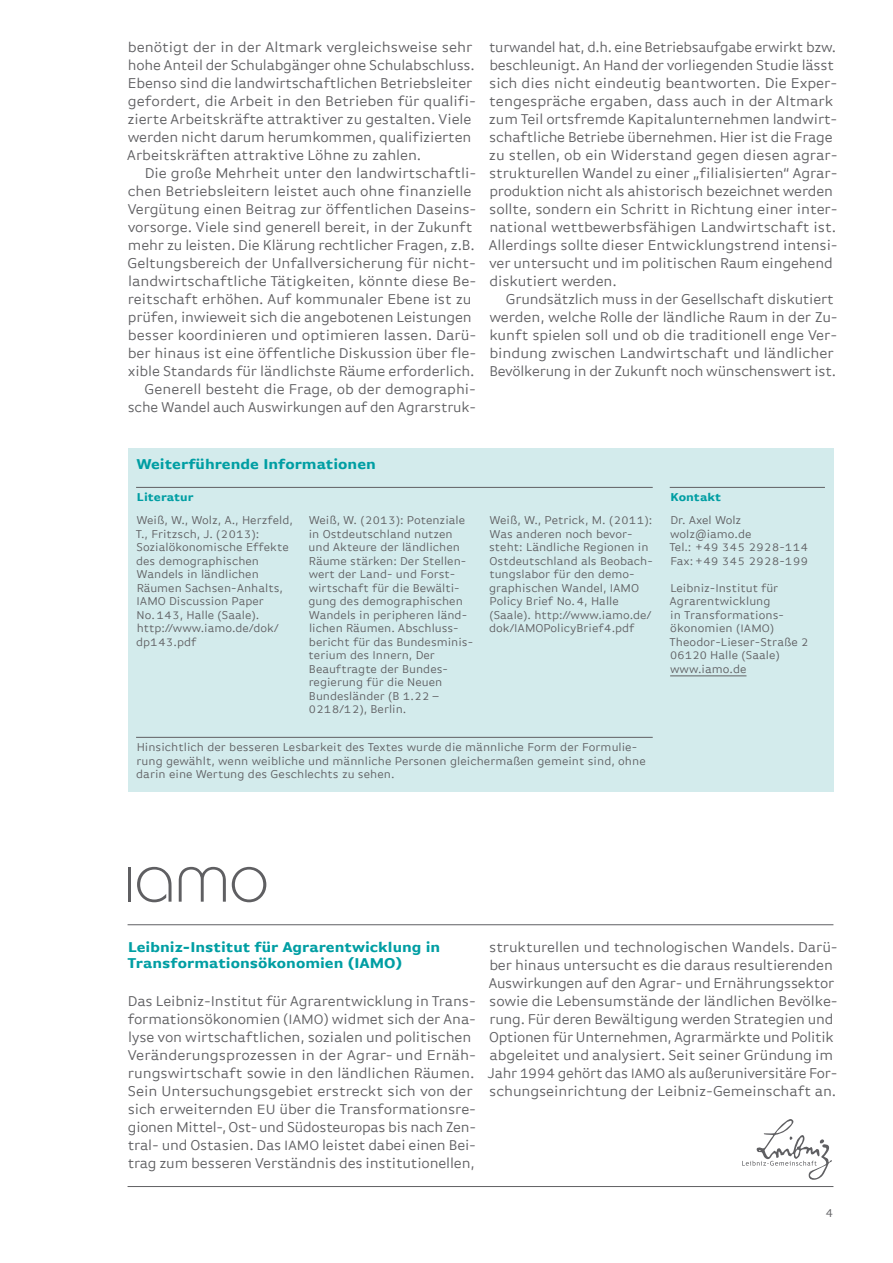
<style>
.page{position:relative;width:893px;height:1263px;background:#fff}
.page>*{position:absolute;margin:0;border:0;box-sizing:border-box;transform-origin:0 0}
.t1{font:15px/18px "Basic Gothic Offc";letter-spacing:-.01em;color:#5f5f62}
.t2{font:15px/18px "Basic Gothic Offc";letter-spacing:-.01em;color:#5f5f62;scale:.96 1}
.t3{font:700 15px/15.8px "Basic Gothic Offc";color:#009ea3}
.t4{font:12px/13.5px "Basic Gothic Offc";color:#5f5f62}
.t5{font:700 12px "Basic Gothic Offc";color:#009ea3}
.t6{font:11.4px/13.5px "Basic Gothic Offc";color:#5f5f62;scale:1.05 1}
.s1{font-size:11.4px}
.s2{font-size:12px}
.s3{font-size:14.7px}
.s4{font-size:14.4px}
.s5{font-size:14.25px}
</style>
<div class="page">
<div style="left:128px;top:448px;width:705px;height:343px;background:#d3ebec"></div>
<hr style="left:136px;top:737px;width:517px;height:1px;background:#5f5f62">
<hr style="left:128px;top:924px;width:705px;height:1px;background:#5f5f62">
<hr style="left:128px;top:1186px;width:705px;height:1px;background:#5f5f62">
<hr style="left:670px;top:675px;width:76px;height:1px;background:#5f5f62">
<hr style="left:136px;top:487px;width:517px;height:1px;background:#5f5f62">
<hr style="left:670px;top:487px;width:155px;height:1px;background:#5f5f62">
<svg style="left:179px;top:867px;width:87px;height:35px"></svg>
<svg style="left:137px;top:867px;width:35px;height:35px"></svg>
<hr style="left:128px;top:867px;width:3px;height:35px;background:#5f5f62">
<svg style="left:742px;top:1119px;width:90px;height:61px"></svg>
<p class="t1" style="left:127px;top:38px;width:351px">benötigt der in der Altmark vergleichsweise sehr hohe Anteil der Schulabgänger ohne Schulabschluss.<br>Ebenso sind die landwirtschaftlichen Betriebsleiter gefordert, die Arbeit in den Betrieben für qualifi&shy;zierte Arbeitskräfte attraktiver zu gestalten. Viele werden nicht darum herumkommen, qualifizierten Arbeitskräften attraktive Löhne zu zahlen.</p>
<p class="t1" style="left:145px;top:164px;width:333px">Die große Mehrheit unter den landwirtschaftli-</p>
<p class="t1" style="left:128px;top:182px;width:345px">chen Betriebsleitern leistet auch ohne finanzielle</p>
<p class="t1" style="left:127px;top:200px;width:350px">Vergütung einen Beitrag zur öffentlichen Daseins-</p>
<p class="t1" style="left:128px;top:218px;width:346px">vorsorge. Viele sind generell bereit, in der Zukunft</p>
<p class="t1" style="left:128px;top:236px;width:348px">mehr zu leisten. Die Klärung rechtlicher Fragen, z.B.</p>
<p class="t1" style="left:128px;top:254px;width:350px">Geltungsbereich der Unfallversicherung für nicht-</p>
<p class="t1" style="left:128px;top:272px;width:350px">landwirtschaftliche Tätigkeiten, könnte diese Be-</p>
<p class="t1" style="left:128px;top:290px;width:345px">reitschaft erhöhen. Auf kommunaler Ebene ist zu</p>
<p class="t1" style="left:128px;top:308px;width:345px">prüfen, inwieweit sich die angebotenen Leistungen</p>
<p class="t1" style="left:128px;top:326px;width:350px">besser koordinieren und optimieren lassen. Darü-</p>
<p class="t1" style="left:128px;top:344px;width:350px">ber hinaus ist eine öffentliche Diskussion über fle-</p>
<p class="t1" style="left:128px;top:362px;width:348px">xible Standards für ländlichste Räume erforderlich.</p>
<p class="t1" style="left:145px;top:380px;width:333px">Generell besteht die Frage, ob der demographi-</p>
<p class="t1" style="left:128px;top:398px;width:350px">sche Wandel auch Auswirkungen auf den Agrarstruk-</p>
<p class="t2" style="left:488px;top:38px;width:366px">turwandel hat, d.h. eine Betriebsaufgabe erwirkt bzw. beschleunigt. An Hand der vorliegenden Studie lässt sich dies nicht eindeutig beantworten. Die Exper&shy;tengespräche ergaben, dass auch in der Altmark zum Teil ortsfremde Kapitalunternehmen landwirt&shy;schaftliche Betriebe übernehmen. Hier ist die Frage zu stellen, ob ein Widerstand gegen diesen agrar&shy;strukturellen Wandel zu einer „filialisierten“ Agrar&shy;produktion nicht als ahistorisch bezeichnet werden sollte, sondern ein Schritt in Richtung einer inter&shy;national wettbewerbsfähigen Landwirtschaft ist.<br>Allerdings sollte dieser Entwicklungstrend intensi&shy;ver untersucht und im politischen Raum eingehend diskutiert werden.</p>
<p class="t1" style="left:489px;top:290px;width:350px;text-indent:17px">Grundsätzlich muss in der Gesellschaft diskutiert werden, welche Rolle der ländliche Raum in der Zu&shy;kunft spielen soll und ob die traditionell enge Ver&shy;bindung zwischen Landwirtschaft und ländlicher Bevölkerung in der Zukunft noch wünschenswert ist.</p>
<p class="t3" style="left:136px;top:456px;width:241px">Weiterführende Informationen</p>
<p class="t5" style="left:137px;top:491px;width:58px">Literatur</p>
<p class="t5" style="left:670px;top:491px;width:52px">Kontakt</p>
<p class="t4" style="left:136px;top:514px;width:159px">Weiß, W., Wolz, A., Herzfeld,<br>T., Fritzsch, J. (<span class="s1">2013</span>):<br>Sozialökonomische Effekte des demographischen<br>Wandels in ländlichen<br>Räumen Sachsen-Anhalts,<br>IAMO Discussion Paper<br>No.<span class="s1">143</span>, Halle (Saale). http://www.iamo.de/dok/ dp<span class="s1">143</span>.pdf</p>
<p class="t4" style="left:308px;top:514px;width:166px">Weiß, W. (<span class="s1">2013</span>): Potenziale in Ostdeutschland nutzen und Akteure der ländlichen<br>Räume stärken: Der Stellen&shy;wert der Land- und Forst&shy;wirtschaft für die Bewälti&shy;gung des demographischen<br>Wandels in peripheren länd&shy;lichen Räumen. Abschluss&shy;bericht für das Bundesminis&shy;terium des Innern, Der<br>Beauftragte der Bundes&shy;regierung für die Neuen<br>Bundesländer (B <span class="s1">1</span>.<span class="s1">22</span>–<br><span class="s1">0218</span>/<span class="s1">12</span>), Berlin.</p>
<p class="t4" style="left:489px;top:514px;width:165px">Weiß, W., Petrick, M. (<span class="s1">2011</span>):<br>Was anderen noch bevor&shy;steht: Ländliche Regionen in<br>Ostdeutschland als Beobach&shy;tungslabor für den demo&shy;graphischen Wandel, IAMO<br>Policy Brief No.<span class="s1">4</span>, Halle (Saale). http://www.iamo.de/ dok/IAMOPolicyBrief<span class="s1">4</span>.pdf</p>
<p class="t4" style="left:670px;top:514px;width:83px">Dr. Axel Wolz wolz@iamo.de</p>
<p class="t6" style="left:669px;top:541px;width:134px"><span class="s2">Tel.: +</span>49 345 2928<span class="s2">-</span>114<br><span class="s2">Fax:+</span>49 345 2928<span class="s2">-</span>199</p>
<p class="t4" style="left:669px;top:581px;width:140px">Leibniz-Institut für<br>Agrarentwicklung<br>in Transformations&shy;ökonomien (<span class="s1">IAMO</span>)<br>Theodor-Lieser-Straße <span class="s1">2<br>06120</span> Halle (Saale) www.iamo.de</p>
<p class="t4" style="left:136px;top:741px;width:511px">Hinsichtlich der besseren Lesbarkeit des Textes wurde die männliche Form der Formulie&shy;rung gewählt, wenn weibliche und männliche Personen gleichermaßen gemeint sind, ohne darin eine Wertung des Geschlechts zu sehen.</p>
<p class="t3" style="left:128px;top:939px;width:314px">Leibniz-Institut für Agrarentwicklung in<br>Transformationsökonomien <span class="s3">(</span>IAMO<span class="s3">)</span></p>
<p class="t1" style="left:127px;top:992px;width:350px">Das Leibniz-Institut für Agrarentwicklung in Trans&shy;formationsökonomien <span class="s4">(</span><span class="s5">IAMO</span><span class="s4">)</span> widmet sich der Ana&shy;lyse von wirtschaftlichen, sozialen und politischen Veränderungsprozessen in der Agrar- und Ernäh&shy;rungswirtschaft sowie in den ländlichen Räumen.<br>Sein Untersuchungsgebiet erstreckt sich von der sich erweiternden <span class="s5">EU</span> über die Transformationsre&shy;gionen Mittel-, Ost- und Südosteuropas bis nach Zen&shy;tral- und Ostasien. Das <span class="s5">IAMO</span> leistet dabei einen Bei&shy;trag zum besseren Verständnis des institutionellen,</p>
<p class="t1" style="left:488px;top:938px;width:352px">strukturellen und technologischen Wandels. Darü&shy;ber hinaus untersucht es die daraus resultierenden Auswirkungen auf den Agrar- und Ernährungssektor sowie die Lebensumstände der ländlichen Bevölke&shy;rung. Für deren Bewältigung werden Strategien und Optionen für Unternehmen, Agrarmärkte und Politik abgeleitet und analysiert. Seit seiner Gründung im Jahr <span class="s5">1994</span> gehört das <span class="s5">IAMO</span> als außeruniversitäre For&shy;schungseinrichtung der Leibniz-Gemeinschaft an.</p>
<p class="t4" style="left:825px;top:1206px;width:9px">4</p>
</div>
